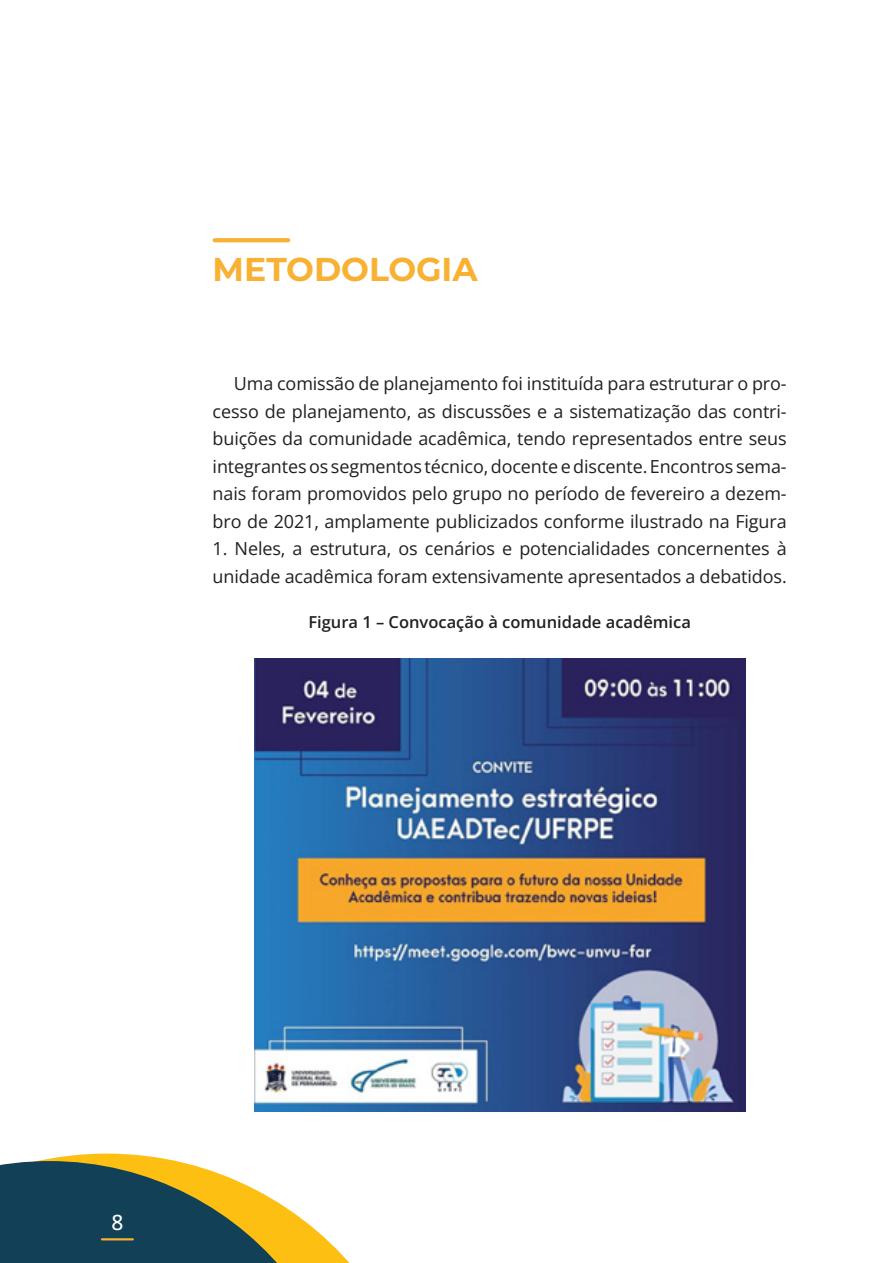
<style>
.page{position:relative;width:893px;height:1263px;background:#fff}
.page>*{position:absolute;margin:0;border:0;box-sizing:border-box;transform-origin:0 0}
.TÍTULO{font:700 33px "Montserrat";color:#f8b133}
.t1{font:500 21px "Open Sans";color:#fff}
.CORPO_DE_TEXTO{font:18px/27.5px "Open Sans";letter-spacing:-.005em;color:#231f20;text-align:justify}
.t2{font:600 16.5px "Open Sans";color:#231f20}
</style>
<div class="page">
<svg style="left:0;top:1153px;width:350px;height:110px"></svg>
<hr style="left:101px;top:1238px;width:33px;height:2px;background:#f8b133">
<img style="left:255px;top:658px;width:490px;height:454px">
<svg style="left:213px;top:238px;width:77px;height:4px"></svg>
<p class="TÍTULO" style="left:213px;top:247px;width:267px">METODOLOGIA</p>
<p class="CORPO_DE_TEXTO" style="left:213px;top:370px;width:576px;text-indent:21px">Uma comissão de planejamento foi instituída para estruturar o pro&shy;cesso de planejamento, as discussões e a sistematização das contri&shy;buições da comunidade acadêmica, tendo representados entre seus integrantes os segmentos técnico, docente e discente. Encontros sema&shy;nais foram promovidos pelo grupo no período de fevereiro a dezem&shy;bro de 2021, amplamente publicizados conforme ilustrado na Figura</p>
<p class="CORPO_DE_TEXTO" style="left:213px;top:534px;width:576px">1. Neles, a estrutura, os cenários e potencialidades concernentes à unidade acadêmica foram extensivamente apresentados a debatidos.</p>
<p class="t2" style="left:308px;top:611px;width:384px">Figura 1 – Convocação à comunidade acadêmica</p>
<p class="t1" style="left:111px;top:1208px;width:14px">8</p>
</div>
